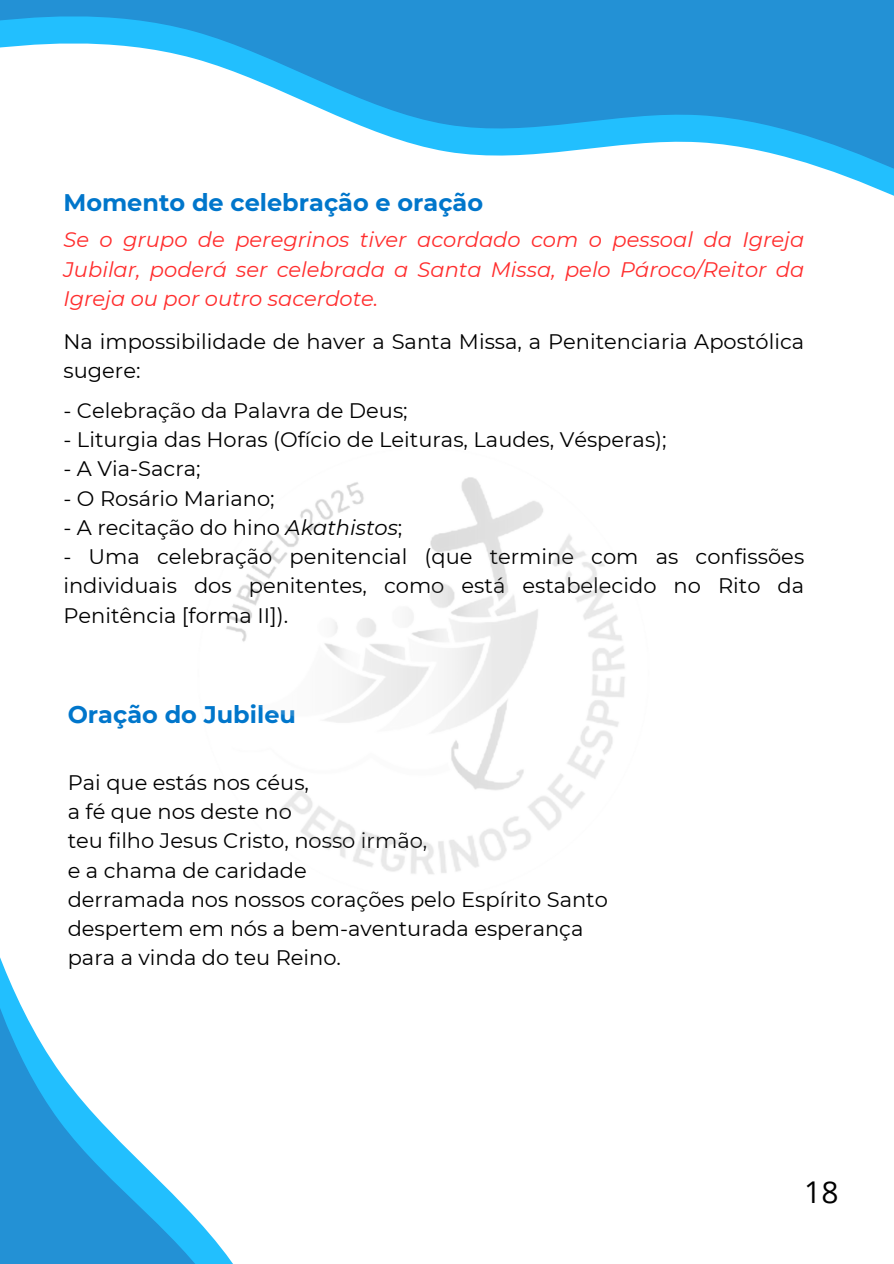
<style>
.page{position:relative;width:894px;height:1264px;background:#fff}
.page>*{position:absolute;margin:0;border:0;box-sizing:border-box;transform-origin:0 0}
.t1{font:30px "Open Sans";color:#000}
.t2{font:700 24px "Montserrat";color:#0076cb}
.t3{font:21px/29.2px "Montserrat";color:#000}
.t4{font:italic 21px/29.2px "Montserrat";color:#ff2d2d;text-align:justify}
.s1{font-style:italic}
</style>
<div class="page">
<svg style="left:0;top:0;width:893px;height:194px"></svg>
<svg style="left:0;top:957px;width:233px;height:306px"></svg>
<img style="left:226px;top:477px;width:399px;height:397px">
<p class="t2" style="left:63px;top:188px;width:421px">Momento de celebração e oração</p>
<p class="t4" style="left:63px;top:225px;width:742px">Se o grupo de peregrinos tiver acordado com o pessoal da Igreja Jubilar, poderá ser celebrada a Santa Missa, pelo Pároco/Reitor da Igreja ou por outro sacerdote.</p>
<h2 class="t3" style="left:63px;top:327px;width:742px">Na impossibilidade de haver a Santa Missa, a Penitenciaria Apostólica sugere:</h2>
<p class="t3" style="left:63px;top:395px;width:346px">- Celebração da Palavra de Deus;</p>
<p class="t3" style="left:63px;top:425px;width:604px">- Liturgia das Horas (Ofício de Leituras, Laudes, Vésperas);</p>
<p class="t3" style="left:63px;top:454px;width:139px">- A Via-Sacra;</p>
<p class="t3" style="left:63px;top:483px;width:213px">- O Rosário Mariano;</p>
<p class="t3" style="left:63px;top:512px;width:340px">- A recitação do hino <span class="s1">Akathistos</span>;</p>
<p class="t3" style="left:63px;top:542px;width:742px;text-align:justify">- Uma celebração penitencial (que termine com as confissões individuais dos penitentes, como está estabelecido no Rito da Penitência [forma II]).</p>
<p class="t2" style="left:68px;top:700px;width:230px">Oração do Jubileu</p>
<p class="t3" style="left:68px;top:767px;width:243px">Pai que estás nos céus,</p>
<p class="t3" style="left:68px;top:797px;width:226px">a fé que nos deste no</p>
<h2 class="t3" style="left:68px;top:826px;width:361px">teu filho Jesus Cristo, nosso irmão,</h2>
<p class="t3" style="left:68px;top:855px;width:240px">e a chama de caridade</p>
<p class="t3" style="left:68px;top:884px;width:541px">derramada nos nossos corações pelo Espírito Santo</p>
<p class="t3" style="left:68px;top:914px;width:517px">despertem em nós a bem-aventurada esperança</p>
<p class="t3" style="left:68px;top:943px;width:275px">para a vinda do teu Reino.</p>
<h1 class="t1" style="left:804px;top:1170px;width:36px">18</h1>
</div>
